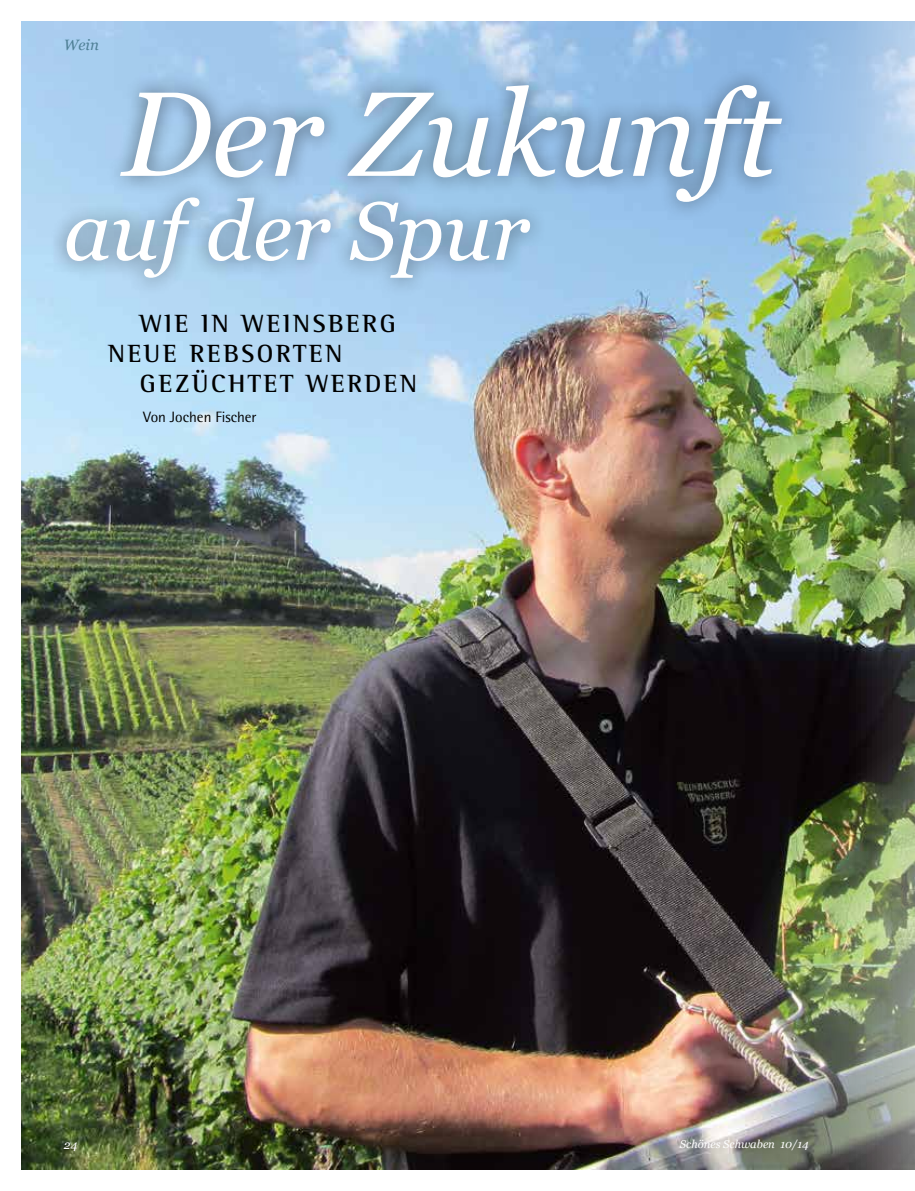
<style>
.page{position:relative;width:915px;height:1191px;background:#fff}
.page>*{position:absolute;margin:0;border:0;box-sizing:border-box;transform-origin:0 0}
.t1{font:italic 120px "Georgia";color:#fff}
.t2{font:italic 82.5px "Georgia";color:#fff}
.t3{font:700 25.5px/30px "Rotis Semi Serif Std";letter-spacing:.1em;color:#000}
.t4{font:15px "Rotis Semi Sans Std";color:#000}
.t5{font:italic 15px "Georgia";color:#4f8096}
.t6{font:italic 12px "Georgia";color:#fff}
.t7{font:italic 11.25px "Georgia";color:#fff}
</style>
<div class="page">
<img style="left:21px;top:21px;width:893px;height:1148px">
<div style="left:49px;top:67px;width:749px;height:229px;background:#000;opacity:.5"></div>
<img style="left:770px;top:21px;width:144px;height:552px">
<img style="left:724px;top:683px;width:190px;height:487px">
<p class="t5" style="left:64px;top:34px;width:37px">Wein</p>
<h1 class="t1" style="left:122px;top:47px;width:658px">Der Zukunft</h1>
<h2 class="t2" style="left:64px;top:171px;width:467px">auf der Spur</h2>
<p class="t3" style="left:108px;top:308px;width:289px;text-indent:32px">WIE IN WEINSBERG<br>NEUE REBSORTEN</p>
<p class="t3" style="left:140px;top:368px;width:279px">GEZÜCHTET WERDEN</p>
<p class="t4" style="left:143px;top:408px;width:115px">Von Jochen Fischer</p>
<p class="t6" style="left:64px;top:1136px;width:15px">24</p>
<p class="t7" style="left:679px;top:1136px;width:130px">Schönes Schwaben 10/14</p>
</div>
